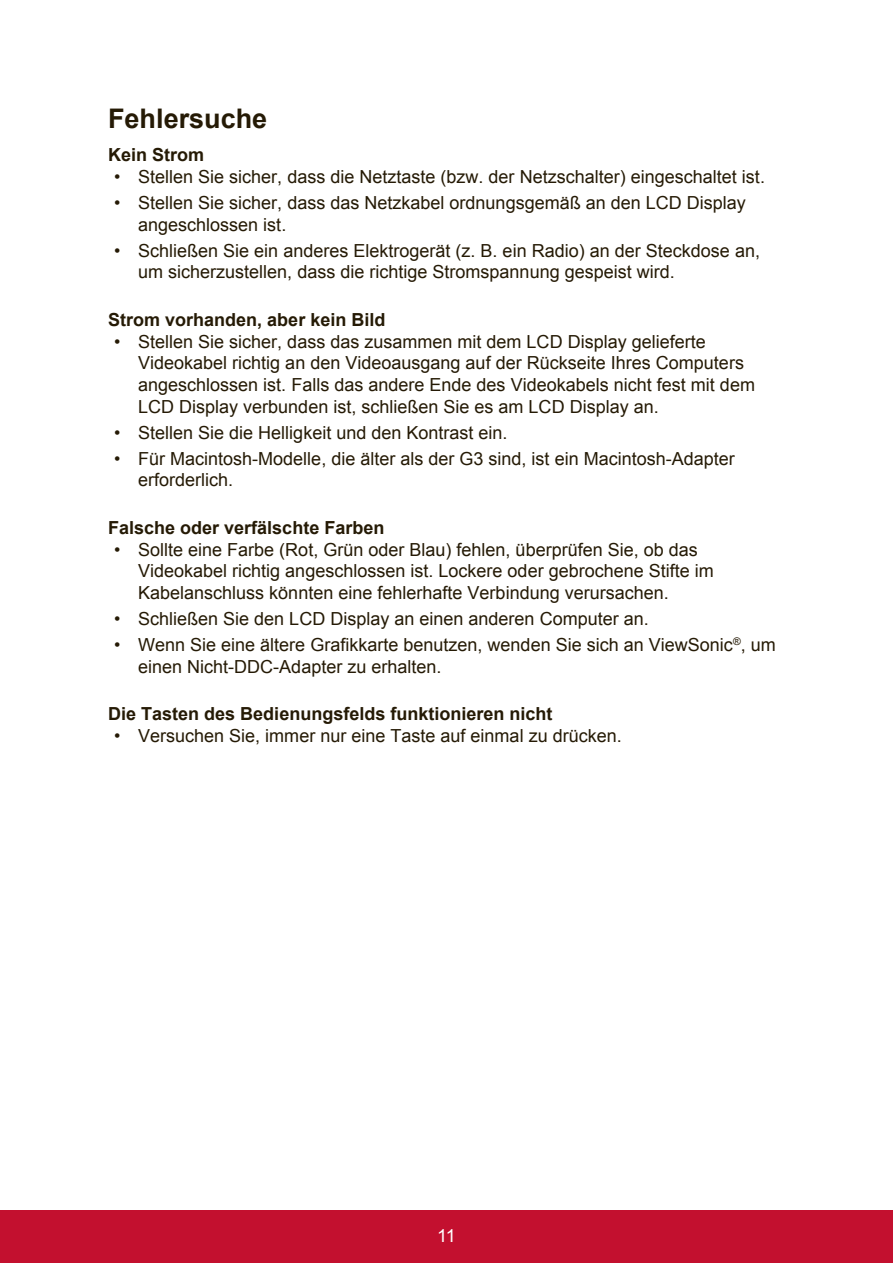
<style>
.page{position:relative;width:893px;height:1263px;background:#fff}
.page>*{position:absolute;margin:0;border:0;box-sizing:border-box;transform-origin:0 0}
.t1{font:700 27px "Arial";color:#251a05}
.t2{font:18px/21.6px "Arial";color:#251a05}
.t3{font:700 18px "Arial";color:#251a05}
.t4{font:18px "Arial";color:#fff}
</style>
<div class="page">
<div style="left:0;top:1210px;width:892px;height:53px;background:#c3102f"></div>
<h1 class="t1" style="left:108px;top:100px;width:161px">Fehlersuche</h1>
<p class="t3" style="left:108px;top:143px;width:98px">Kein Strom</p>
<p class="t2" style="left:114px;top:166px;width:652px">• Stellen Sie sicher, dass die Netztaste (bzw. der Netzschalter) eingeschaltet ist.</p>
<p class="t2" style="left:138px;top:192px;width:609px;text-indent:-24px">• Stellen Sie sicher, dass das Netzkabel ordnungsgemäß an den LCD Display angeschlossen ist.</p>
<p class="t2" style="left:138px;top:240px;width:623px;text-indent:-24px">• Schließen Sie ein anderes Elektrogerät (z. B. ein Radio) an der Steckdose an, um sicherzustellen, dass die richtige Stromspannung gespeist wird.</p>
<p class="t3" style="left:108px;top:308px;width:279px">Strom vorhanden, aber kein Bild</p>
<p class="t2" style="left:138px;top:331px;width:618px;text-indent:-24px">• Stellen Sie sicher, dass das zusammen mit dem LCD Display gelieferte Videokabel richtig an den Videoausgang auf der Rückseite Ihres Computers angeschlossen ist. Falls das andere Ende des Videokabels nicht fest mit dem LCD Display verbunden ist, schließen Sie es am LCD Display an.</p>
<p class="t2" style="left:114px;top:422px;width:395px">• Stellen Sie die Helligkeit und den Kontrast ein.</p>
<p class="t2" style="left:138px;top:448px;width:598px;text-indent:-24px">• Für Macintosh-Modelle, die älter als der G3 sind, ist ein Macintosh-Adapter erforderlich.</p>
<p class="t3" style="left:108px;top:516px;width:278px">Falsche oder verfälschte Farben</p>
<p class="t2" style="left:138px;top:539px;width:577px;text-indent:-24px">• Sollte eine Farbe (Rot, Grün oder Blau) fehlen, überprüfen Sie, ob das<br>Videokabel richtig angeschlossen ist. Lockere oder gebrochene Stifte im<br>Kabelanschluss könnten eine fehlerhafte Verbindung verursachen.</p>
<p class="t2" style="left:114px;top:608px;width:536px">• Schließen Sie den LCD Display an einen anderen Computer an.</p>
<p class="t2" style="left:138px;top:634px;width:639px;text-indent:-24px">• Wenn Sie eine ältere Grafikkarte benutzen, wenden Sie sich an ViewSonic<sup>®</sup>, um einen Nicht-DDC-Adapter zu erhalten.</p>
<p class="t3" style="left:108px;top:702px;width:446px">Die Tasten des Bedienungsfelds funktionieren nicht</p>
<p class="t2" style="left:114px;top:725px;width:509px">• Versuchen Sie, immer nur eine Taste auf einmal zu drücken.</p>
<p class="t4" style="left:437px;top:1223px;width:20px">11</p>
</div>
